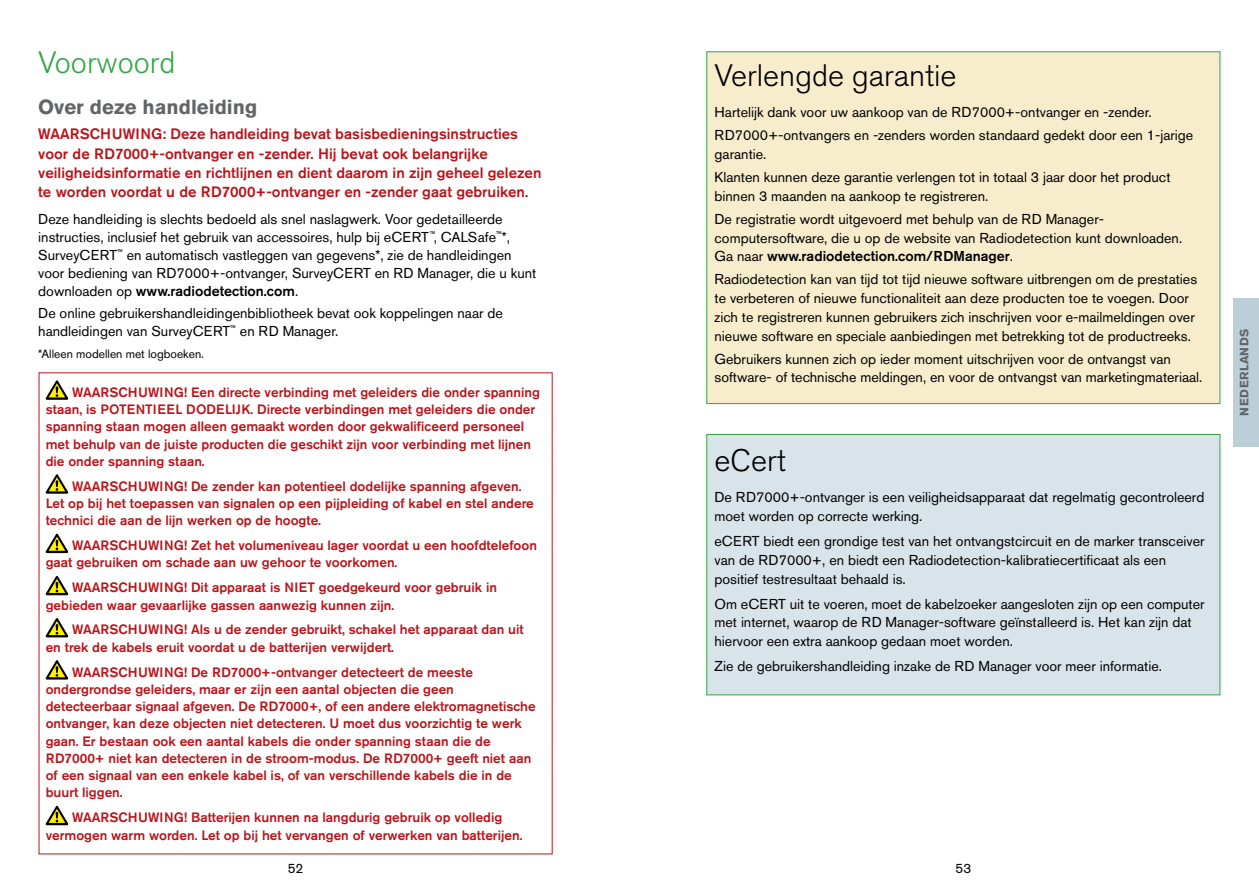
<style>
.page{position:relative;width:1259px;height:893px;background:#fff}
.page>*{position:absolute;margin:0;border:0;box-sizing:border-box;transform-origin:0 0}
.t1{font:300 30.75px "Akzidenz Grotesk BE";color:#000}
.t2{font:300 30.75px "Akzidenz Grotesk BE";color:#33a544}
.t3{font:700 20.25px "Akzidenz Grotesk BE";color:#636466}
.t4{font:500 15px/19.2px "Akzidenz Grotesk BE";color:#ba141a}
.t5{font:14.25px/18.8px "Akzidenz Grotesk BE";color:#000}
.t6{font:500 13.5px/17.2px "Akzidenz Grotesk BE";color:#ba141a}
.t7{font:13.5px "Akzidenz Grotesk BE";color:#000}
.t8{font:12px "Akzidenz Grotesk BE";color:#000}
.t9{font:700 12px "Akzidenz Grotesk BE";letter-spacing:.05em;color:#636466}
.s1{font-weight:500}
</style>
<div class="page">
<div style="left:1233px;top:298px;width:26px;height:148px;background:#bbcfd9"></div>
<svg style="left:46px;top:380px;width:22px;height:20px"></svg>
<svg style="left:46px;top:474px;width:22px;height:20px"></svg>
<svg style="left:46px;top:534px;width:22px;height:19px"></svg>
<svg style="left:46px;top:576px;width:22px;height:19px"></svg>
<svg style="left:46px;top:618px;width:22px;height:19px"></svg>
<svg style="left:46px;top:660px;width:22px;height:20px"></svg>
<svg style="left:46px;top:806px;width:22px;height:19px"></svg>
<div style="left:706px;top:434px;width:514px;height:261px;background:#d9e4ea;border:1px solid #33a544"></div>
<div style="left:706px;top:51px;width:514px;height:353px;background:#f7eccc;border:1px solid #33a544"></div>
<h1 class="t2" style="left:38px;top:45px;width:139px">Voorwoord</h1>
<h2 class="t3" style="left:38px;top:95px;width:220px">Over deze handleiding</h2>
<p class="t4" style="left:38px;top:124px;width:505px">WAARSCHUWING: Deze handleiding bevat basisbedieningsinstructies voor de RD7000+-ontvanger en -zender. Hij bevat ook belangrijke veiligheidsinformatie en richtlijnen en dient daarom in zijn geheel gelezen te worden voordat u de RD7000+-ontvanger en -zender gaat gebruiken.</p>
<p class="t5" style="left:38px;top:209px;width:499px;line-height:18px">Deze handleiding is slechts bedoeld als snel naslagwerk. Voor gedetailleerde instructies, inclusief het gebruik van accessoires, hulp bij eCERT<sup>™</sup>, CALSafe<sup>™</sup>*, SurveyCERT<sup>™</sup> en automatisch vastleggen van gegevens*, zie de handleidingen voor bediening van RD7000+-ontvanger, SurveyCERT en RD Manager, die u kunt downloaden op <span class="s1">www.radiodetection.com</span>.</p>
<p class="t5" style="left:38px;top:304px;width:466px;line-height:18px">De online gebruikershandleidingenbibliotheek bevat ook koppelingen naar de handleidingen van SurveyCERT<sup>™</sup> en RD Manager.</p>
<p class="t8" style="left:38px;top:347px;width:167px">*Alleen modellen met logboeken.</p>
<p class="t6" style="left:46px;top:383px;width:496px;text-indent:26px">WAARSCHUWING! Een directe verbinding met geleiders die onder spanning staan, is POTENTIEEL DODELIJK. Directe verbindingen met geleiders die onder spanning staan mogen alleen gemaakt worden door gekwalificeerd personeel met behulp van de juiste producten die geschikt zijn voor verbinding met lijnen die onder spanning staan.</p>
<p class="t6" style="left:46px;top:477px;width:489px;text-indent:26px">WAARSCHUWING! De zender kan potentieel dodelijke spanning afgeven.<br>Let op bij het toepassen van signalen op een pijpleiding of kabel en stel andere technici die aan de lijn werken op de hoogte.</p>
<p class="t6" style="left:46px;top:536px;width:493px;text-indent:26px">WAARSCHUWING! Zet het volumeniveau lager voordat u een hoofdtelefoon gaat gebruiken om schade aan uw gehoor te voorkomen.</p>
<p class="t6" style="left:46px;top:579px;width:453px;text-indent:26px">WAARSCHUWING! Dit apparaat is NIET goedgekeurd voor gebruik in gebieden waar gevaarlijke gassen aanwezig kunnen zijn.</p>
<p class="t6" style="left:46px;top:621px;width:479px;text-indent:26px">WAARSCHUWING! Als u de zender gebruikt, schakel het apparaat dan uit en trek de kabels eruit voordat u de batterijen verwijdert.</p>
<p class="t6" style="left:46px;top:663px;width:491px;text-indent:26px">WAARSCHUWING! De RD7000+-ontvanger detecteert de meeste ondergrondse geleiders, maar er zijn een aantal objecten die geen detecteerbaar signaal afgeven. De RD7000+, of een andere elektromagnetische ontvanger, kan deze objecten niet detecteren. U moet dus voorzichtig te werk gaan. Er bestaan ook een aantal kabels die onder spanning staan die de RD7000+ niet kan detecteren in de stroom-modus. De RD7000+ geeft niet aan of een signaal van een enkele kabel is, of van verschillende kabels die in de buurt liggen.</p>
<p class="t6" style="left:46px;top:808px;width:478px;line-height:18px;text-align:center">WAARSCHUWING! Batterijen kunnen na langdurig gebruik op volledig vermogen warm worden. Let op bij het vervangen of verwerken van batterijen.</p>
<h1 class="t1" style="left:714px;top:59px;width:243px">Verlengde garantie</h1>
<p class="t5" style="left:714px;top:101px;width:480px;line-height:23px">Hartelijk dank voor uw aankoop van de RD7000+-ontvanger en -zender.<br>RD7000+-ontvangers en -zenders worden standaard gedekt door een 1-jarige</p>
<p class="t5" style="left:714px;top:143px;width:457px;line-height:23px">garantie.<br>Klanten kunnen deze garantie verlengen tot in totaal 3 jaar door het product</p>
<p class="t5" style="left:714px;top:184px;width:391px;line-height:23px">binnen 3 maanden na aankoop te registreren.<br>De registratie wordt uitgevoerd met behulp van de RD Manager-</p>
<p class="t5" style="left:714px;top:228px;width:469px">computersoftware, die u op de website van Radiodetection kunt downloaden.<br>Ga naar <span class="s1">www.radiodetection.com/RDManager</span>.</p>
<p class="t5" style="left:714px;top:270px;width:484px">Radiodetection kan van tijd tot tijd nieuwe software uitbrengen om de prestaties te verbeteren of nieuwe functionaliteit aan deze producten toe te voegen. Door zich te registreren kunnen gebruikers zich inschrijven voor e-mailmeldingen over nieuwe software en speciale aanbiedingen met betrekking tot de productreeks.</p>
<p class="t5" style="left:714px;top:349px;width:489px">Gebruikers kunnen zich op ieder moment uitschrijven voor de ontvangst van software- of technische meldingen, en voor de ontvangst van marketingmateriaal.</p>
<h1 class="t1" style="left:714px;top:443px;width:73px">eCert</h1>
<p class="t5" style="left:714px;top:488px;width:491px">De RD7000+-ontvanger is een veiligheidsapparaat dat regelmatig gecontroleerd moet worden op correcte werking.</p>
<p class="t5" style="left:714px;top:532px;width:491px">eCERT biedt een grondige test van het ontvangstcircuit en de marker transceiver van de RD7000+, en biedt een Radiodetection-kalibratiecertificaat als een positief testresultaat behaald is.</p>
<p class="t5" style="left:714px;top:594px;width:491px">Om eCERT uit te voeren, moet de kabelzoeker aangesloten zijn op een computer met internet, waarop de RD Manager-software geïnstalleerd is. Het kan zijn dat hiervoor een extra aankoop gedaan moet worden.</p>
<p class="t5" style="left:714px;top:657px;width:449px">Zie de gebruikershandleiding inzake de RD Manager voor meer informatie.</p>
<p class="t7" style="left:288px;top:861px;width:17px">52</p>
<p class="t7" style="left:955px;top:861px;width:17px">53</p>
<p class="t9" style="left:1237px;top:415px;width:88px;rotate:-90deg">NEDERLANDS</p>
</div>
